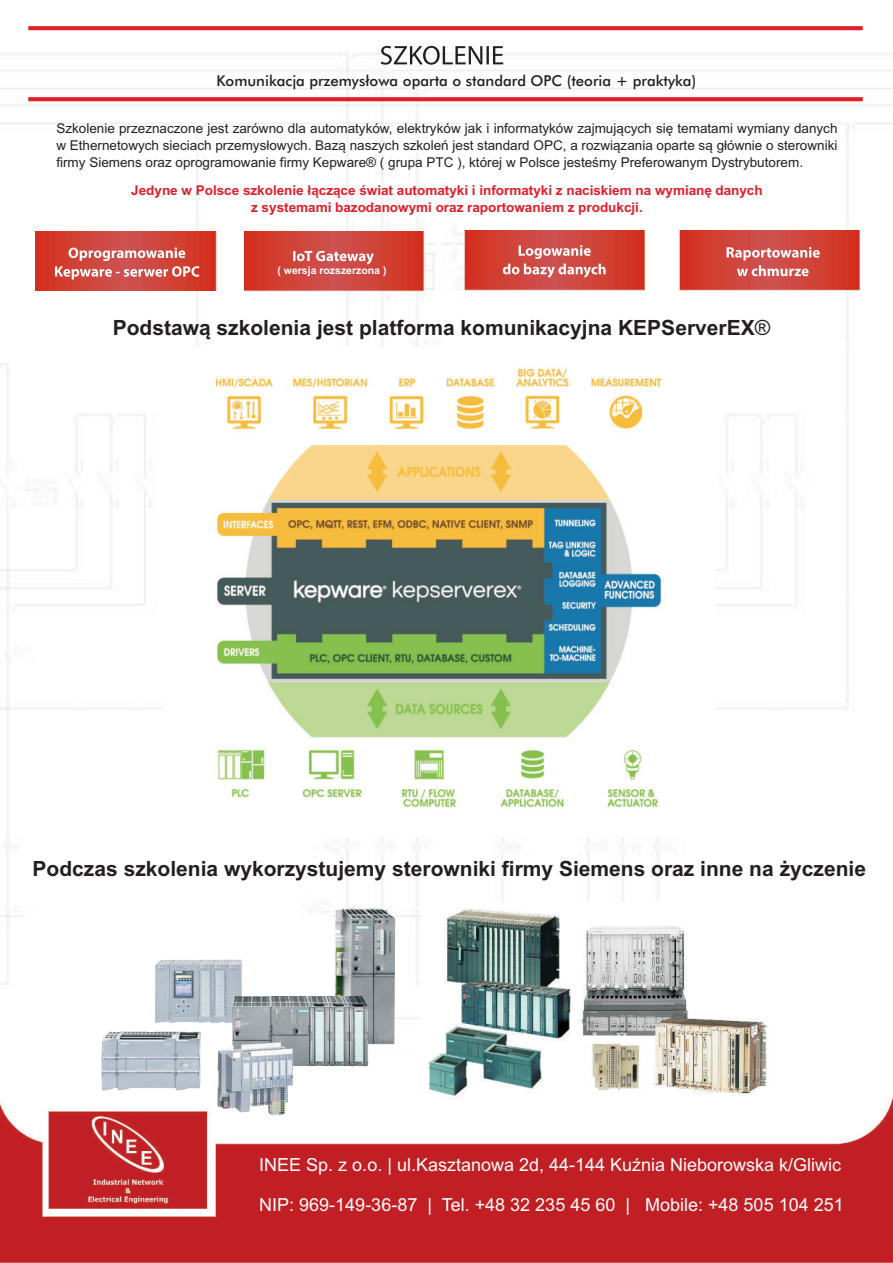
<style>
.page{position:relative;width:893px;height:1263px;background:#fff}
.page>*{position:absolute;margin:0;border:0;box-sizing:border-box;transform-origin:0 0}
.t1{font:700 21px "Arial";color:#231f20}
.t2{font:18px "Arial";color:#fff}
.t3{font:500 15px "Futura BT";color:#231f20}
.t4{font:13.5px/17px "Arial";color:#231f20;text-align:justify}
.t5{font:700 13.5px/17px "Arial";color:#e21e2a;text-align:center}
.t6{font:700 10.5px "Arial";color:#fff}
.s1{font-weight:400}
</style>
<div class="page">
<img style="left:0;top:45px;width:893px;height:1007px">
<img style="left:164px;top:347px;width:550px;height:489px">
<img style="left:0;top:1052px;width:893px;height:210px">
<img style="left:257px;top:973px;width:138px;height:142px">
<img style="left:422px;top:902px;width:355px;height:208px">
<svg style="left:28px;top:26px;width:835px;height:5px;background:#e6454e"></svg>
<svg style="left:381px;top:46px;width:122px;height:19px"></svg>
<svg style="left:27px;top:96px;width:837px;height:7px"></svg>
<img style="left:36px;top:231px;width:180px;height:60px">
<img style="left:244px;top:231px;width:181px;height:60px">
<img style="left:464px;top:231px;width:180px;height:60px">
<img style="left:679px;top:231px;width:180px;height:60px">
<svg style="left:55px;top:247px;width:144px;height:32px;background:#db726b"></svg>
<svg style="left:293px;top:251px;width:81px;height:13px"></svg>
<svg style="left:503px;top:245px;width:103px;height:33px;background:#da736e"></svg>
<div style="left:220px;top:1165px;width:591px;height:46px;background:#c11f24"></div>
<svg style="left:727px;top:247px;width:93px;height:29px;background:#db7a75"></svg>
<p class="t3" style="left:216px;top:75px;width:481px">Komunikacja przemysłowa oparta o standard OPC (teoria + praktyka)</p>
<p class="t4" style="left:56px;top:121px;width:783px">Szkolenie przeznaczone jest zarówno dla automatyków, elektryków jak i informatyków zajmujących się tematami wymiany danych w Ethernetowych sieciach przemysłowych. Bazą naszych szkoleń jest standard OPC, a rozwiązania oparte są głównie o sterowniki firmy Siemens oraz oprogramowanie firmy Kepware® ( grupa PTC ), której w Polsce jesteśmy Preferowanym Dystrybutorem.</p>
<p class="t5" style="left:131px;top:183px;width:633px">Jedyne w Polsce szkolenie łączące świat automatyki i informatyki z naciskiem na wymianę danych z systemami bazodanowymi oraz raportowaniem z produkcji.</p>
<p class="t6" style="left:277px;top:267px;width:111px">( wersja rozszerzona )</p>
<h1 class="t1" style="left:113px;top:320px;width:659px">Podstawą szkolenia jest platforma komunikacyjna KEPServerEX<span class="s1">®</span></h1>
<h1 class="t1" style="left:33px;top:860px;width:835px">Podczas szkolenia wykorzystujemy sterowniki firmy Siemens oraz inne na życzenie</h1>
<h2 class="t2" style="left:259px;top:1157px;width:583px">INEE Sp. z o.o. | ul.Kasztanowa 2d, 44-144 Kuźnia Nieborowska k/Gliwic</h2>
<h2 class="t2" style="left:259px;top:1198px;width:586px">NIP: 969-149-36-87 | Tel. +48 32 235 45 60 | Mobile: +48 505 104 251</h2>
</div>
